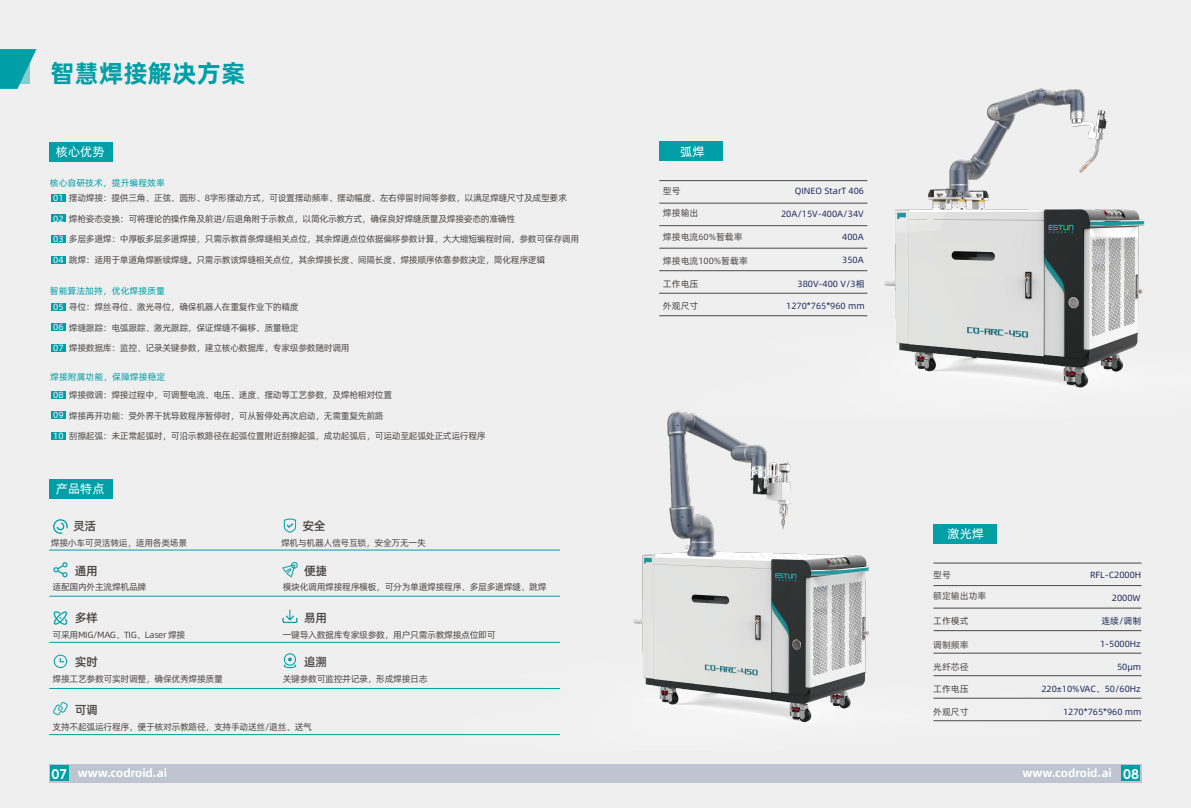
<style>
.page{position:relative;width:1191px;height:808px;background:#efefef}
.page>*{position:absolute;margin:0;border:0;box-sizing:border-box;transform-origin:0 0}
.t1{font:700 24.8px "Alibaba Pu Hui Ti";color:#009fa8}
.t2{font:100 13.3px "Alimama Fang Yuan Ti VF";color:#fff}
.t3{font:12.4px "Alibaba Pu Hui Ti";color:#fff}
.t4{font:12px "Alibaba Pu Hui Ti M";letter-spacing:-.04em;color:#4c4948}
.t5{font:11.5px "Alibaba Pu Hui Ti B";color:#fff}
.t6{font:9px "Alibaba Pu Hui Ti R";letter-spacing:-.04em;color:#4c4948}
.t7{font:9px "Alibaba Pu Hui Ti";color:#1e2c5d}
.t8{font:9px "Alibaba Pu Hui Ti";color:#4c4948}
.t9{font:9px "Alibaba Pu Hui Ti R";color:#009fa8}
.t10{font:9px "Alibaba Pu Hui Ti R";color:#fafafa}
</style>
<div class="page">
<svg style="left:0;top:49px;width:36px;height:40px"></svg>
<div style="left:49px;top:764px;width:1092px;height:18px;background:#bec5d0"></div>
<div style="left:50px;top:765px;width:19px;height:16px;background:#009fa8"></div>
<div style="left:1120px;top:765px;width:19px;height:16px;background:#009fa8"></div>
<div style="left:659px;top:141px;width:63px;height:20px;background:#009fa8"></div>
<div style="left:49px;top:142px;width:63px;height:20px;background:#009fa8"></div>
<div style="left:49px;top:479px;width:63px;height:19px;background:#009fa8"></div>
<div style="left:51px;top:194px;width:15px;height:8px;background:#009fa8"></div>
<div style="left:51px;top:215px;width:15px;height:7px;background:#009fa8"></div>
<div style="left:51px;top:235px;width:15px;height:8px;background:#009fa8"></div>
<div style="left:51px;top:256px;width:15px;height:8px;background:#009fa8"></div>
<div style="left:51px;top:303px;width:15px;height:8px;background:#009fa8"></div>
<div style="left:51px;top:323px;width:15px;height:8px;background:#009fa8"></div>
<div style="left:51px;top:344px;width:15px;height:8px;background:#009fa8"></div>
<div style="left:51px;top:391px;width:15px;height:7px;background:#009fa8"></div>
<div style="left:51px;top:411px;width:15px;height:8px;background:#009fa8"></div>
<div style="left:51px;top:432px;width:15px;height:8px;background:#009fa8"></div>
<svg style="left:53px;top:519px;width:15px;height:15px"></svg>
<svg style="left:53px;top:562px;width:14px;height:15px"></svg>
<svg style="left:282px;top:562px;width:16px;height:15px"></svg>
<svg style="left:53px;top:611px;width:14px;height:14px"></svg>
<svg style="left:53px;top:702px;width:15px;height:13px"></svg>
<svg style="left:284px;top:653px;width:12px;height:15px"></svg>
<svg style="left:54px;top:655px;width:13px;height:13px"></svg>
<svg style="left:282px;top:609px;width:15px;height:14px"></svg>
<svg style="left:284px;top:518px;width:12px;height:15px"></svg>
<img style="left:311px;top:411px;width:741px;height:325px">
<img style="left:698px;top:88px;width:447px;height:330px">
<hr style="left:49px;top:550px;width:511px;height:1px;background:#009fa8">
<hr style="left:49px;top:596px;width:511px;height:1px;background:#009fa8">
<hr style="left:49px;top:642px;width:511px;height:1px;background:#009fa8">
<hr style="left:49px;top:688px;width:511px;height:1px;background:#009fa8">
<hr style="left:49px;top:734px;width:511px;height:1px;background:#009fa8">
<hr style="left:659px;top:180px;width:208px;height:1px;background:#4c4948">
<hr style="left:659px;top:203px;width:208px;height:1px;background:#4c4948">
<hr style="left:659px;top:225px;width:208px;height:1px;background:#4c4948">
<hr style="left:659px;top:248px;width:208px;height:1px;background:#4c4948">
<hr style="left:659px;top:270px;width:208px;height:1px;background:#4c4948">
<hr style="left:659px;top:293px;width:208px;height:1px;background:#4c4948">
<hr style="left:659px;top:315px;width:208px;height:1px;background:#4c4948">
<hr style="left:933px;top:563px;width:208px;height:1px;background:#4c4948">
<hr style="left:933px;top:585px;width:208px;height:1px;background:#4c4948">
<hr style="left:933px;top:608px;width:208px;height:1px;background:#4c4948">
<hr style="left:933px;top:630px;width:208px;height:1px;background:#4c4948">
<hr style="left:933px;top:653px;width:208px;height:1px;background:#4c4948">
<hr style="left:933px;top:675px;width:208px;height:1px;background:#4c4948">
<hr style="left:933px;top:698px;width:208px;height:1px;background:#4c4948">
<hr style="left:933px;top:720px;width:208px;height:1px;background:#4c4948">
<h1 class="t1" style="left:50px;top:53px;width:197px">智慧焊接解决方案</h1>
<h3 class="t3" style="left:56px;top:143px;width:50px">核心优势</h3>
<h3 class="t3" style="left:680px;top:142px;width:26px">弧焊</h3>
<p class="t9" style="left:50px;top:176px;width:117px">核心自研技术，提升编程效率</p>
<p class="t6" style="left:69px;top:191px;width:499px">摆动焊接：提供三角、正弦、圆形、8字形摆动方式，可设置摆动频率、摆动幅度、左右停留时间等参数，以满足焊缝尺寸及成型要求</p>
<p class="t6" style="left:69px;top:212px;width:448px">焊枪姿态变换：可将理论的操作角及前进/后退角附于示教点，以简化示教方式，确保良好焊缝质量及焊接姿态的准确性</p>
<p class="t6" style="left:69px;top:232px;width:512px">多层多道焊：中厚板多层多道焊接，只需示教首条焊缝相关点位，其余焊道点位依据偏移参数计算，大大缩短编程时间，参数可保存调用</p>
<p class="t6" style="left:69px;top:253px;width:478px">跳焊：适用于单道角焊断续焊缝。只需示教该焊缝相关点位，其余焊接长度、间隔长度、焊接顺序依靠参数决定，简化程序逻辑</p>
<p class="t6" style="left:69px;top:300px;width:231px">寻位：焊丝寻位、激光寻位，确保机器人在重复作业下的精度</p>
<p class="t6" style="left:69px;top:321px;width:231px">焊缝跟踪：电弧跟踪、激光跟踪，保证焊缝不偏移、质量稳定</p>
<p class="t6" style="left:69px;top:341px;width:282px">焊接数据库：监控、记录关键参数，建立核心数据库，专家级参数随时调用</p>
<p class="t6" style="left:69px;top:388px;width:325px">焊接微调：焊接过程中，可调整电流、电压、速度、摆动等工艺参数，及焊枪相对位置</p>
<p class="t6" style="left:69px;top:409px;width:316px">焊接再开功能：受外界干扰导致程序暂停时，可从暂停处再次启动，无需重复先前路</p>
<p class="t6" style="left:69px;top:429px;width:418px">刮擦起弧：未正常起弧时，可沿示教路径在起弧位置附近刮擦起弧，成功起弧后，可运动至起弧处正式运行程序</p>
<p class="t10" style="left:53px;top:191px;width:12px">01</p>
<p class="t10" style="left:53px;top:212px;width:12px">02</p>
<p class="t10" style="left:53px;top:232px;width:12px">03</p>
<p class="t10" style="left:53px;top:253px;width:12px">04</p>
<p class="t9" style="left:50px;top:284px;width:117px">智能算法加持，优化焊接质量</p>
<p class="t10" style="left:53px;top:300px;width:12px">05</p>
<p class="t10" style="left:53px;top:320px;width:12px">06</p>
<p class="t10" style="left:53px;top:341px;width:12px">07</p>
<p class="t9" style="left:50px;top:370px;width:117px">焊接附属功能，保障焊接稳定</p>
<p class="t10" style="left:53px;top:388px;width:12px">08</p>
<p class="t10" style="left:53px;top:408px;width:12px">09</p>
<p class="t10" style="left:53px;top:429px;width:12px">10</p>
<h3 class="t3" style="left:56px;top:479px;width:50px">产品特点</h3>
<h3 class="t4" style="left:73px;top:516px;width:25px">灵活</h3>
<p class="t6" style="left:51px;top:536px;width:138px">焊接小车可灵活转运，适用各类场景</p>
<h3 class="t4" style="left:302px;top:516px;width:25px">安全</h3>
<p class="t6" style="left:281px;top:536px;width:146px">焊机与机器人信号互锁，安全万无一失</p>
<p class="t8" style="left:663px;top:184px;width:19px">型号</p>
<p class="t8" style="left:663px;top:206px;width:37px">焊接输出</p>
<p class="t8" style="left:663px;top:230px;width:81px">焊接电流60%暂载率</p>
<p class="t8" style="left:663px;top:254px;width:86px">焊接电流100%暂载率</p>
<p class="t8" style="left:663px;top:277px;width:37px">工作电压</p>
<p class="t8" style="left:663px;top:299px;width:37px">外观尺寸</p>
<p class="t7" style="left:794px;top:184px;width:71px">QINEO StarT 406</p>
<p class="t7" style="left:781px;top:207px;width:84px">20A/15V-400A/34V</p>
<p class="t7" style="left:842px;top:230px;width:23px">400A</p>
<p class="t7" style="left:842px;top:253px;width:23px">350A</p>
<p class="t7" style="left:797px;top:277px;width:68px">380V-400 V/3相</p>
<p class="t7" style="left:786px;top:299px;width:80px">1270*765*960 mm</p>
<h3 class="t3" style="left:947px;top:525px;width:38px">激光焊</h3>
<h3 class="t4" style="left:304px;top:561px;width:25px">便捷</h3>
<p class="t6" style="left:283px;top:580px;width:265px">模块化调用焊接程序模板，可分为单道焊接程序、多层多道焊缝、跳焊</p>
<h3 class="t4" style="left:75px;top:561px;width:25px">通用</h3>
<p class="t6" style="left:53px;top:580px;width:95px">适配国内外主流焊机品牌</p>
<p class="t8" style="left:933px;top:568px;width:19px">型号</p>
<p class="t8" style="left:933px;top:589px;width:55px">额定输出功率</p>
<p class="t8" style="left:933px;top:614px;width:37px">工作模式</p>
<p class="t8" style="left:933px;top:638px;width:37px">调制频率</p>
<p class="t8" style="left:933px;top:660px;width:37px">光纤芯径</p>
<p class="t8" style="left:933px;top:682px;width:37px">工作电压</p>
<p class="t8" style="left:933px;top:705px;width:37px">外观尺寸</p>
<p class="t7" style="left:1090px;top:568px;width:53px">RFL-C2000H</p>
<p class="t7" style="left:1112px;top:591px;width:30px">2000W</p>
<p class="t7" style="left:1101px;top:614px;width:41px">连续/调制</p>
<p class="t7" style="left:1100px;top:637px;width:42px">1-5000Hz</p>
<p class="t7" style="left:1117px;top:660px;width:26px">50μm</p>
<p class="t7" style="left:1041px;top:682px;width:101px">220±10%VAC、50/60Hz</p>
<p class="t7" style="left:1063px;top:705px;width:80px">1270*765*960 mm</p>
<h3 class="t4" style="left:75px;top:609px;width:25px">多样</h3>
<p class="t6" style="left:53px;top:628px;width:134px">可采用MIG/MAG、TIG、Laser 焊接</p>
<h3 class="t4" style="left:304px;top:609px;width:25px">易用</h3>
<p class="t6" style="left:283px;top:628px;width:214px">一键导入数据库专家级参数，用户只需示教焊接点位即可</p>
<h3 class="t4" style="left:304px;top:652px;width:25px">追溯</h3>
<p class="t6" style="left:283px;top:672px;width:146px">关键参数可监控并记录，形成焊接日志</p>
<h3 class="t4" style="left:75px;top:652px;width:25px">实时</h3>
<p class="t6" style="left:53px;top:672px;width:172px">焊接工艺参数可实时调整，确保优秀焊接质量</p>
<h3 class="t4" style="left:75px;top:700px;width:25px">可调</h3>
<p class="t6" style="left:53px;top:720px;width:261px">支持不起弧运行程序，便于核对示教路径，支持手动送丝/退丝、送气</p>
<p class="t5" style="left:78px;top:764px;width:91px">www.codroid.ai</p>
<p class="t5" style="left:1022px;top:764px;width:91px">www.codroid.ai</p>
<h2 class="t2" style="left:52px;top:767px;width:17px">07</h2>
<h2 class="t2" style="left:1123px;top:767px;width:17px">08</h2>
</div>
